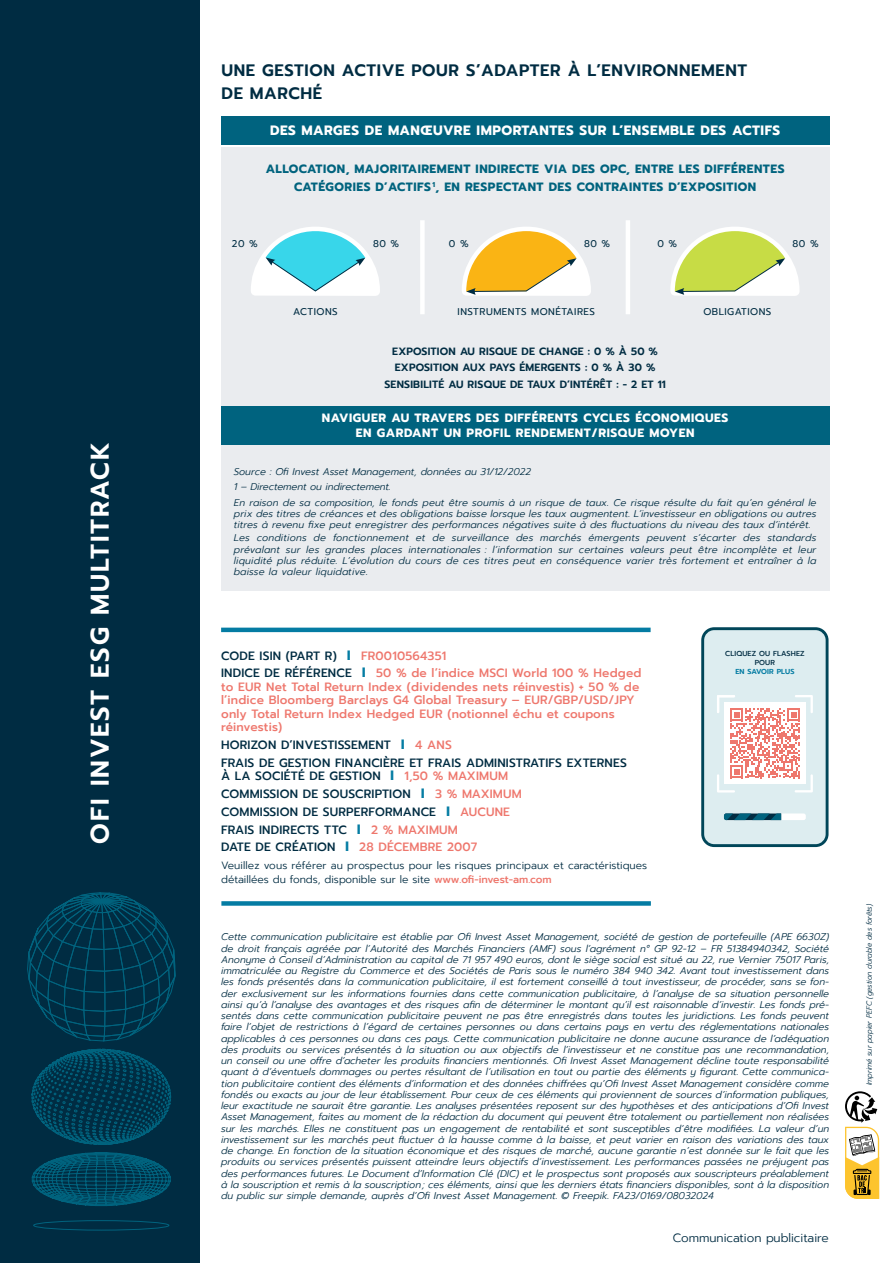
<style>
.page{position:relative;width:893px;height:1263px;background:#fff}
.page>*{position:absolute;margin:0;border:0;box-sizing:border-box;transform-origin:0 0}
.t1{font:600 25.5px "Prompt";letter-spacing:.07em;color:#fff}
.t2{font:600 16.5px/22.5px "Prompt";letter-spacing:.04em;color:#002c42}
.t3{font:700 13.5px "Prompt";letter-spacing:.04em;color:#fff}
.t4{font:500 12px/13.5px "Prompt";letter-spacing:.015em;color:#ee776d}
.t5{font:500 12px/17.7px "Prompt";letter-spacing:.015em;color:#002c42}
.t6{font:700 12px/18px "Prompt";letter-spacing:.04em;color:#00637e;text-align:center}
.t7{font:700 12px/15px "Prompt";letter-spacing:.05em;color:#fff;text-align:center}
.t8{font:300 12px "Prompt";color:#002c42}
.t9{font:300 10.5px/13.5px "Prompt";color:#002c42}
.t10{font:600 10.5px/16.5px "Prompt";letter-spacing:.02em;color:#002c42;text-align:center}
.t11{font:italic 300 9.75px/11.2px "Prompt";letter-spacing:.01em;color:#002c42}
.t12{font:9.75px "Prompt";letter-spacing:.05em;color:#002c42}
.t13{font:italic 300 7.5px "Prompt";letter-spacing:-.01em;color:#002c42;scale:.95 1}
.t14{font:500 7.2px/9px "Prompt";letter-spacing:.02em;color:#002c42;text-align:center}
.t15{font:600 7.2px "Prompt";letter-spacing:.02em;color:#047ca3}
.s1{color:#002c42}
.s2{font-weight:600;font-size:13.5px;color:#047ca3}
.s3{color:#ee776d}
.s4{font-weight:500;color:#ee776d}
</style>
<div class="page">
<div style="left:221px;top:148px;width:608px;height:443px;background:#eaecef"></div>
<div style="left:0;top:0;width:200px;height:1263px;background:#002c42"></div>
<hr style="left:221px;top:628px;width:430px;height:4px;background:#047ca3">
<div style="left:221px;top:901px;width:430px;height:5px;background:#047ca3"></div>
<svg style="left:27px;top:892px;width:149px;height:253px"></svg>
<svg style="left:32px;top:1152px;width:139px;height:54px"></svg>
<div style="left:34px;top:1220px;width:135px;height:10px;border:1px solid #00637e;border-radius:50%"></div>
<svg style="left:845px;top:1091px;width:35px;height:108px"></svg>
<svg style="left:701px;top:627px;width:127px;height:220px"></svg>
<div style="left:420px;top:220px;width:5px;height:94px;background:#fff"></div>
<hr style="left:626px;top:220px;width:4px;height:94px;background:#fff">
<div style="left:221px;top:116px;width:608px;height:28px;background:#00637f"></div>
<div style="left:221px;top:407px;width:608px;height:38px;background:#00637f"></div>
<svg style="left:251px;top:227px;width:129px;height:69px"></svg>
<svg style="left:462px;top:227px;width:129px;height:69px"></svg>
<svg style="left:670px;top:227px;width:130px;height:69px"></svg>
<h1 class="t1" style="left:81px;top:843px;width:403px;rotate:-90deg">OFI INVEST ESG MULTITRACK</h1>
<h2 class="t2" style="left:221px;top:59px;width:527px">UNE GESTION ACTIVE POUR S’ADAPTER À L’ENVIRONNEMENT<br>DE MARCHÉ</h2>
<h3 class="t3" style="left:270px;top:120px;width:512px">DES MARGES DE MANŒUVRE IMPORTANTES SUR L’ENSEMBLE DES ACTIFS</h3>
<p class="t6" style="left:266px;top:160px;width:520px">ALLOCATION, MAJORITAIREMENT INDIRECTE VIA DES OPC, ENTRE LES DIFFÉRENTES<br>CATÉGORIES D’ACTIFS <sup>1</sup>, EN RESPECTANT DES CONTRAINTES D’EXPOSITION</p>
<p class="t12" style="left:232px;top:237px;width:27px">20 %</p>
<p class="t12" style="left:373px;top:237px;width:28px">80 %</p>
<p class="t12" style="left:449px;top:237px;width:21px">0 %</p>
<p class="t12" style="left:584px;top:237px;width:28px">80 %</p>
<p class="t12" style="left:657px;top:237px;width:21px">0 %</p>
<p class="t12" style="left:793px;top:237px;width:28px">80 %</p>
<p class="t12" style="left:293px;top:305px;width:46px">ACTIONS</p>
<p class="t12" style="left:458px;top:305px;width:139px">INSTRUMENTS MONÉTAIRES</p>
<p class="t12" style="left:703px;top:305px;width:70px">OBLIGATIONS</p>
<p class="t10" style="left:384px;top:343px;width:283px">EXPOSITION AU RISQUE DE CHANGE : 0 % À 50 %<br>EXPOSITION AUX PAYS ÉMERGENTS : 0 % À 30 %<br>SENSIBILITÉ AU RISQUE DE TAUX D’INTÉRÊT : - 2 ET 11</p>
<p class="t7" style="left:322px;top:411px;width:408px">NAVIGUER AU TRAVERS DES DIFFÉRENTS CYCLES ÉCONOMIQUES<br>EN GARDANT UN PROFIL RENDEMENT/RISQUE MOYEN</p>
<p class="t11" style="left:234px;top:463px;width:584px;line-height:15.5px">Source : Ofi Invest Asset Management, données au 31/12/2022<br>1 – Directement ou indirectement.<br>En raison de sa composition, le fonds peut être soumis à un risque de taux. Ce risque résulte du fait qu’en général le</p>
<p class="t11" style="left:234px;top:508px;width:584px">prix des titres de créances et des obligations baisse lorsque les taux augmentent. L’investisseur en obligations ou autres titres à revenu fixe peut enregistrer des performances négatives suite à des fluctuations du niveau des taux d’intérêt.</p>
<p class="t11" style="left:234px;top:532px;width:584px;text-align:justify">Les conditions de fonctionnement et de surveillance des marchés émergents peuvent s’écarter des standards prévalant sur les grandes places internationales : l’information sur certaines valeurs peut être incomplète et leur liquidité plus réduite. L’évolution du cours de ces titres peut en conséquence varier très fortement et entraîner à la baisse la valeur liquidative.</p>
<p class="t4" style="left:221px;top:647px;width:422px;line-height:17.7px"><span class="s1">CODE ISIN (PART R)</span> <span class="s2">I</span> FR0010564351<br><span class="s1">INDICE DE RÉFÉRENCE</span> <span class="s2">I</span> 50 % de l’indice MSCI World 100 % Hedged</p>
<p class="t4" style="left:221px;top:680px;width:420px">to EUR Net Total Return Index (dividendes nets réinvestis) + 50 % de l’indice Bloomberg Barclays G4 Global Treasury – EUR/GBP/USD/JPY only Total Return Index Hedged EUR (notionnel échu et coupons réinvestis)</p>
<p class="t5" style="left:221px;top:736px;width:407px">HORIZON D’INVESTISSEMENT <span class="s2">I</span> <span class="s3">4 ANS<br></span>FRAIS DE GESTION FINANCIÈRE ET FRAIS ADMINISTRATIFS EXTERNES</p>
<p class="t5" style="left:221px;top:767px;width:302px">À LA SOCIÉTÉ DE GESTION <span class="s2">I</span> <span class="s3">1,50 % MAXIMUM </span>COMMISSION DE SOUSCRIPTION <span class="s2">I</span> <span class="s3">3 % MAXIMUM </span>COMMISSION DE SURPERFORMANCE <span class="s2">I</span> <span class="s3">AUCUNE </span>FRAIS INDIRECTS TTC <span class="s2">I</span> <span class="s3">2 % MAXIMUM<br></span>DATE DE CRÉATION <span class="s2">I</span> <span class="s3">28 DÉCEMBRE 2007</span></p>
<p class="t9" style="left:221px;top:859px;width:428px">Veuillez vous référer au prospectus pour les risques principaux et caractéristiques détaillées du fonds, disponible sur le site <span class="s4">www.ofi-invest-am.com</span></p>
<p class="t14" style="left:725px;top:649px;width:81px">CLIQUEZ OU FLASHEZ<br>POUR</p>
<p class="t15" style="left:735px;top:666px;width:61px">EN SAVOIR PLUS</p>
<p class="t11" style="left:221px;top:931px;width:610px;text-align:justify">Cette communication publicitaire est établie par Ofi Invest Asset Management, société de gestion de portefeuille (APE 6630Z) de droit français agréée par l’Autorité des Marchés Financiers (AMF) sous l’agrément n° GP 92-12 – FR 51384940342, Société Anonyme à Conseil d’Administration au capital de 71 957 490 euros, dont le siège social est situé au 22, rue Vernier 75017 Paris, immatriculée au Registre du Commerce et des Sociétés de Paris sous le numéro 384 940 342. Avant tout investissement dans les fonds présentés dans la communication publicitaire, il est fortement conseillé à tout investisseur, de procéder, sans se fon&shy;der exclusivement sur les informations fournies dans cette communication publicitaire, à l’analyse de sa situation personnelle ainsi qu’à l’analyse des avantages et des risques afin de déterminer le montant qu’il est raisonnable d’investir. Les fonds pré&shy;sentés dans cette communication publicitaire peuvent ne pas être enregistrés dans toutes les juridictions. Les fonds peuvent faire l’objet de restrictions à l’égard de certaines personnes ou dans certains pays en vertu des réglementations nationales applicables à ces personnes ou dans ces pays. Cette communication publicitaire ne donne aucune assurance de l’adéquation des produits ou services présentés à la situation ou aux objectifs de l’investisseur et ne constitue pas une recommandation, un conseil ou une offre d’acheter les produits financiers mentionnés. Ofi Invest Asset Management décline toute responsabilité quant à d’éventuels dommages ou pertes résultant de l’utilisation en tout ou partie des éléments y figurant. Cette communica&shy;tion publicitaire contient des éléments d’information et des données chiffrées qu’Ofi Invest Asset Management considère comme fondés ou exacts au jour de leur établissement. Pour ceux de ces éléments qui proviennent de sources d’information publiques, leur exactitude ne saurait être garantie. Les analyses présentées reposent sur des hypothèses et des anticipations d’Ofi Invest Asset Management, faites au moment de la rédaction du document qui peuvent être totalement ou partiellement non réalisées sur les marchés. Elles ne constituent pas un engagement de rentabilité et sont susceptibles d’être modifiées. La valeur d’un investissement sur les marchés peut fluctuer à la hausse comme à la baisse, et peut varier en raison des variations des taux de change. En fonction de la situation économique et des risques de marché, aucune garantie n’est donnée sur le fait que les produits ou services présentés puissent atteindre leurs objectifs d’investissement. Les performances passées ne préjugent pas des performances futures. Le Document d’Information Clé (DIC) et le prospectus sont proposés aux souscripteurs préalablement à la souscription et remis à la souscription; ces éléments, ainsi que les derniers états financiers disponibles, sont à la disposition du public sur simple demande, auprès d’Ofi Invest Asset Management. © Freepik. FA23/0169/08032024</p>
<p class="t8" style="left:673px;top:1229px;width:157px">Communication publicitaire</p>
<p class="t13" style="left:864px;top:1085px;width:193px;rotate:-90deg">Imprimé sur papier PEFC (gestion durable des forêts)</p>
</div>
